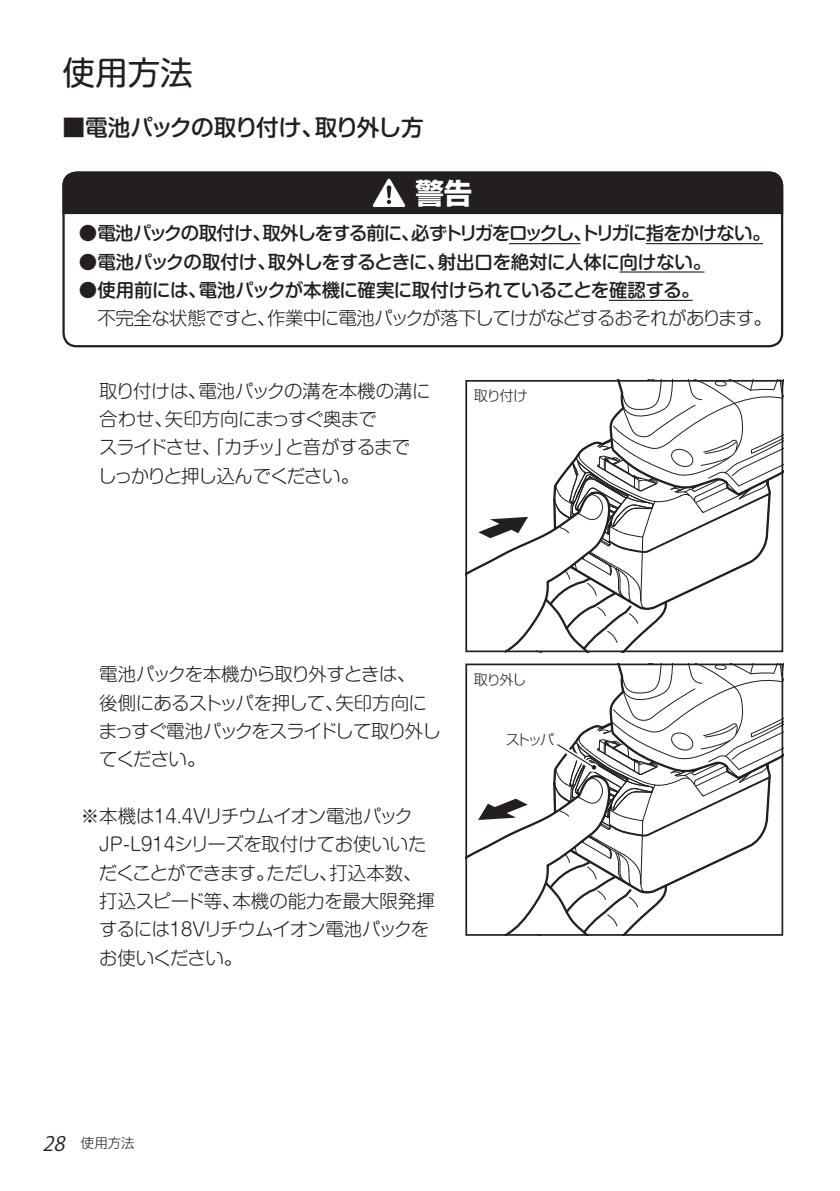
<style>
.page{position:relative;width:840px;height:1191px;background:#fff}
.page>*{position:absolute;margin:0;border:0;box-sizing:border-box;transform-origin:0 0}
.t1{font:32.6px "Shin M Go Pro";color:#231f20}
.t2{font:700 28.4px "Shin Go Pro";color:#fff}
.t3{font:500 22.6px "Shin M Go Pro";letter-spacing:-.045em;color:#231f20}
.t4{font:300 18.4px/28.4px "Shin M Go Pro";letter-spacing:-.04em;color:#231f20}
.t5{font:300 18.4px/28.4px "Shin M Go Pro";letter-spacing:-.02em;color:#231f20}
.t6{font:500 18.4px "Shin M Go Pro";letter-spacing:-.03em;color:#231f20}
.t7{font:500 18.4px "Shin M Go Pro";letter-spacing:-.06em;color:#231f20}
.t8{font:300 14.2px "Shin Go Pro";letter-spacing:-.095em;color:#231f20}
.t9{font:300 13.4px "Shin M Go Pro";color:#231f20}
.s1{font-family:"Koz Go Pro";font-weight:400;font-style:italic;font-size:19.8px}
</style>
<div class="page">
<div style="left:65px;top:172px;width:718px;height:43px;background:#231f20"></div>
<hr style="left:509px;top:243px;width:71px;height:1px;background:#231f20">
<hr style="left:645px;top:243px;width:117px;height:1px;background:#231f20">
<hr style="left:619px;top:271px;width:85px;height:1px;background:#231f20">
<hr style="left:608px;top:300px;width:84px;height:1px;background:#231f20">
<div style="left:62px;top:171px;width:720px;height:176px;border:2px solid #231f20;border-radius:13px"></div>
<svg style="left:468px;top:383px;width:311px;height:266px"></svg>
<div style="left:465px;top:380px;width:317px;height:272px;border:2px solid #231f20"></div>
<div style="left:470px;top:385px;width:60px;height:20px;background:#fff"></div>
<svg style="left:465px;top:663px;width:317px;height:272px"></svg>
<h1 class="t1" style="left:62px;top:47px;width:132px">使用方法</h1>
<p class="t3" style="left:62px;top:109px;width:362px">■電池パックの取り付け、取り外し方</p>
<h2 class="t2" style="left:415px;top:170px;width:58px">警告</h2>
<p class="t7" style="left:79px;top:218px;width:692px">●電池パックの取付け、取外しをする前に、必ずトリガをロックし、トリガに指をかけない。</p>
<p class="t6" style="left:79px;top:247px;width:633px">●電池パックの取付け、取外しをするときに、射出口を絶対に人体に向けない。</p>
<p class="t6" style="left:79px;top:275px;width:621px">●使用前には、電池パックが本機に確実に取付けられていることを確認する。</p>
<p class="t4" style="left:97px;top:302px;width:675px">不完全な状態ですと、作業中に電池パックが落下してけがなどするおそれがあります。</p>
<p class="t4" style="left:98px;top:374px;width:333px">取り付けは、電池パックの溝を本機の溝に合わせ、矢印方向にまっすぐ奥まで<br>スライドさせ、「カチッ」と音がするまでしっかりと押し込んでください。</p>
<p class="t8" style="left:473px;top:384px;width:55px">取り付け</p>
<p class="t4" style="left:99px;top:658px;width:343px">電池パックを本機から取り外すときは、<br>後側にあるストッパを押して、矢印方向にまっすぐ電池パックをスライドして取り外してください。</p>
<p class="t5" style="left:99px;top:799px;width:337px;text-indent:-18px">※本機は14.4Vリチウムイオン電池パック<br>JP-L914シリーズを取付けてお使いいただくことができます。ただし、打込本数、打込スピード等、本機の能力を最大限発揮するには18Vリチウムイオン電池パックをお使いください。</p>
<p class="t8" style="left:473px;top:667px;width:54px">取り外し</p>
<p class="t8" style="left:505px;top:727px;width:50px">ストッパ</p>
<p class="t9" style="left:43px;top:1132px;width:94px"><span class="s1">28</span> 使用方法</p>
</div>
